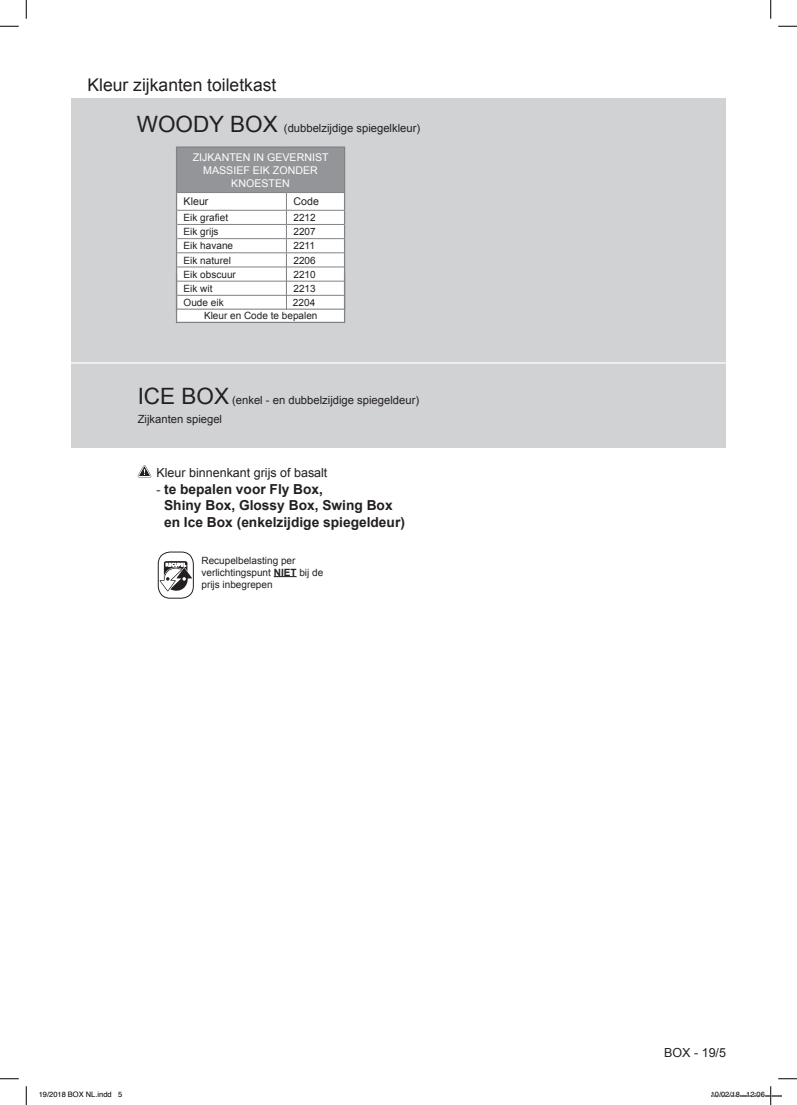
<style>
.page{position:relative;width:797px;height:1105px;background:#fff}
.page>*{position:absolute;margin:0;border:0;box-sizing:border-box;transform-origin:0 0}
.t1{font:17.5px "Arial";color:#231f20}
.t2{font:700 13.75px/16.5px "Arial";color:#231f20}
.t3{font:12.5px "Arial";color:#231f20}
.t4{font:11.25px/18.8px "Arial";color:#231f20}
.t5{font:10.62px "Arial";color:#fff}
.t6{font:10.62px "Arial";color:#231f20}
.t7{font:10px/12px "Arial";color:#231f20}
.t8{font:7.5px "Helvetica";color:#000}
.s1{font-size:22.5px}
.s2{font-weight:400;font-size:12.5px}
.s3{font-weight:700}
</style>
<div class="page">
<div style="left:71px;top:98px;width:654px;height:350px;background:#d1d2d4"></div>
<svg style="left:138px;top:465px;width:13px;height:12px"></svg>
<hr style="left:51px;top:362px;width:695px;height:2px;background:#fff">
<div style="left:158px;top:551px;width:36px;height:48px;border:1px solid #231f20;border-radius:12px"></div>
<svg style="left:159px;top:561px;width:33px;height:31px"></svg>
<svg style="left:274px;top:576px;width:22px;height:1px"></svg>
<div style="left:176px;top:147px;width:168px;height:46px;background:#939598"></div>
<hr style="left:176px;top:146px;width:110px;height:2px;background:#808285">
<hr style="left:176px;top:148px;width:1px;height:45px;background:#808285">
<hr style="left:286px;top:146px;width:59px;height:2px;background:#808285">
<hr style="left:344px;top:148px;width:1px;height:45px;background:#808285">
<hr style="left:177px;top:192px;width:109px;height:1px;background:#808285">
<hr style="left:286px;top:192px;width:58px;height:1px;background:#808285">
<svg style="left:176px;top:193px;width:169px;height:116px;background:#f5f6f6"></svg>
<hr style="left:177px;top:295px;width:109px;height:1px;background:#808285">
<hr style="left:286px;top:295px;width:58px;height:1px;background:#808285">
<div style="left:176px;top:309px;width:168px;height:14px;background:#fff"></div>
<hr style="left:176px;top:309px;width:168px;height:1px;background:#808285">
<hr style="left:176px;top:322px;width:169px;height:1px;background:#808285">
<hr style="left:286px;top:260px;width:1px;height:49px;background:#808285">
<hr style="left:176px;top:274px;width:1px;height:49px;background:#808285">
<hr style="left:344px;top:273px;width:1px;height:50px;background:#808285">
<svg style="left:0;top:25px;width:19px;height:2px"></svg>
<svg style="left:778px;top:25px;width:19px;height:2px"></svg>
<svg style="left:0;top:1078px;width:19px;height:1px"></svg>
<svg style="left:778px;top:1078px;width:19px;height:1px"></svg>
<svg style="left:25px;top:0;width:2px;height:19px"></svg>
<svg style="left:25px;top:1086px;width:2px;height:19px"></svg>
<svg style="left:770px;top:0;width:1px;height:19px"></svg>
<svg style="left:711px;top:1095px;width:27px;height:2px"></svg>
<svg style="left:746px;top:1086px;width:25px;height:19px"></svg>
<p class="t1" style="left:88px;top:73px;width:190px">Kleur zijkanten toiletkast</p>
<p class="t4" style="left:137px;top:119px;width:285px"><span class="s1">WOODY BOX</span> (dubbelzijdige spiegelkleur)</p>
<p class="t5" style="left:193px;top:150px;width:137px">ZIJKANTEN IN GEVERNIST</p>
<p class="t5" style="left:203px;top:163px;width:116px">MASSIEF EIK ZONDER</p>
<p class="t5" style="left:231px;top:176px;width:60px">KNOESTEN</p>
<p class="t6" style="left:184px;top:195px;width:26px">Kleur</p>
<p class="t6" style="left:293px;top:195px;width:27px">Code</p>
<p class="t7" style="left:184px;top:212px;width:46px">Eik grafiet</p>
<p class="t7" style="left:293px;top:212px;width:24px">2212</p>
<p class="t7" style="left:184px;top:226px;width:36px">Eik grijs</p>
<p class="t7" style="left:293px;top:226px;width:24px">2207</p>
<p class="t7" style="left:184px;top:240px;width:51px">Eik havane</p>
<p class="t7" style="left:293px;top:240px;width:23px">2211</p>
<p class="t7" style="left:184px;top:254px;width:49px">Eik naturel</p>
<p class="t7" style="left:293px;top:254px;width:24px">2206</p>
<p class="t7" style="left:184px;top:268px;width:54px">Eik obscuur</p>
<p class="t7" style="left:293px;top:268px;width:24px">2210</p>
<p class="t7" style="left:184px;top:282px;width:30px">Eik wit</p>
<p class="t7" style="left:293px;top:282px;width:24px">2213</p>
<p class="t7" style="left:184px;top:296px;width:42px">Oude eik</p>
<p class="t7" style="left:293px;top:296px;width:24px">2204</p>
<p class="t7" style="left:204px;top:309px;width:115px">Kleur en Code te bepalen</p>
<p class="t4" style="left:138px;top:391px;width:283px"><span class="s1">ICE BOX</span> (enkel - en dubbelzijdige spiegeldeur)<br>Zijkanten spiegel</p>
<p class="t3" style="left:156px;top:465px;width:172px">Kleur binnenkant grijs of basalt</p>
<p class="t2" style="left:156px;top:481px;width:168px"><span class="s2">-</span> te bepalen voor Fly Box,</p>
<p class="t2" style="left:164px;top:498px;width:242px">Shiny Box, Glossy Box, Swing Box en Ice Box (enkelzijdige spiegeldeur)</p>
<p class="t7" style="left:201px;top:554px;width:123px">Recupelbelasting per verlichtingspunt <span class="s3">NIET</span> bij de prijs inbegrepen</p>
<p class="t3" style="left:664px;top:1044px;width:63px">BOX - 19/5</p>
<p class="t8" style="left:39px;top:1089px;width:85px">19/2018 BOX NL.indd 5</p>
<p class="t8" style="left:710px;top:1089px;width:56px">10/02/18 12:06</p>
</div>
